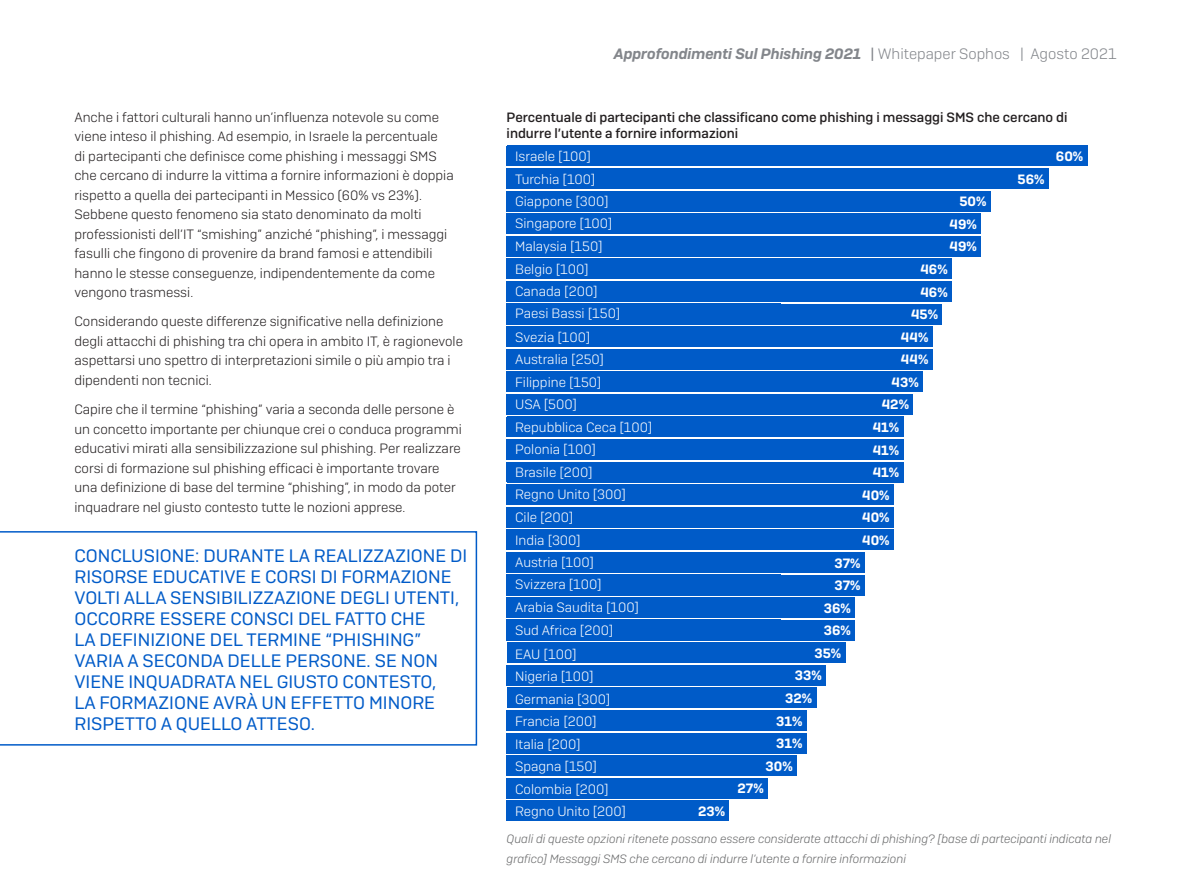
<style>
.page{position:relative;width:1191px;height:893px;background:#fff}
.page>*{position:absolute;margin:0;border:0;box-sizing:border-box;transform-origin:0 0}
.Takeaway{font:18px/21px "Sophos Sans";color:#005bc8}
.t1{font:italic 600 15px "Sophos Sans";color:#83868b}
.body{font:300 13.5px/19.5px "Sophos Sans";color:#231f20}
.body-2{font:300 13.5px "Sophos Sans";color:#fff}
.t2{font:500 13.5px/16.2px "Sophos Sans";color:#231f20}
.Diagram_-_white_numb{font:600 13.5px "Sophos Sans";color:#fff}
.t3{font:italic 300 12px/19.5px "Sophos Sans";color:#696a6b}
.s1{font-weight:400;font-style:normal}
.s2{font-weight:300;font-style:normal}
</style>
<div class="page">
<div style="left:506px;top:801px;width:223px;height:20px;background:#005bc8"></div>
<div style="left:506px;top:778px;width:262px;height:20px;background:#005bc8"></div>
<div style="left:506px;top:756px;width:291px;height:20px;background:#005bc8"></div>
<div style="left:506px;top:733px;width:300px;height:20px;background:#005bc8"></div>
<div style="left:506px;top:710px;width:300px;height:20px;background:#005bc8"></div>
<div style="left:506px;top:688px;width:310px;height:20px;background:#005bc8"></div>
<div style="left:506px;top:665px;width:320px;height:20px;background:#005bc8"></div>
<div style="left:506px;top:643px;width:339px;height:20px;background:#005bc8"></div>
<div style="left:506px;top:620px;width:349px;height:20px;background:#005bc8"></div>
<div style="left:506px;top:598px;width:349px;height:20px;background:#005bc8"></div>
<div style="left:506px;top:575px;width:359px;height:20px;background:#005bc8"></div>
<div style="left:506px;top:552px;width:359px;height:20px;background:#005bc8"></div>
<div style="left:506px;top:530px;width:388px;height:20px;background:#005bc8"></div>
<div style="left:506px;top:507px;width:388px;height:20px;background:#005bc8"></div>
<div style="left:506px;top:485px;width:388px;height:20px;background:#005bc8"></div>
<div style="left:506px;top:462px;width:397px;height:20px;background:#005bc8"></div>
<div style="left:506px;top:439px;width:397px;height:20px;background:#005bc8"></div>
<div style="left:506px;top:417px;width:397px;height:20px;background:#005bc8"></div>
<div style="left:506px;top:394px;width:407px;height:20px;background:#005bc8"></div>
<div style="left:506px;top:372px;width:417px;height:20px;background:#005bc8"></div>
<div style="left:506px;top:349px;width:426px;height:20px;background:#005bc8"></div>
<div style="left:506px;top:327px;width:426px;height:20px;background:#005bc8"></div>
<div style="left:506px;top:304px;width:436px;height:20px;background:#005bc8"></div>
<div style="left:506px;top:281px;width:446px;height:20px;background:#005bc8"></div>
<div style="left:506px;top:259px;width:446px;height:20px;background:#005bc8"></div>
<div style="left:506px;top:236px;width:475px;height:20px;background:#005bc8"></div>
<div style="left:506px;top:214px;width:475px;height:20px;background:#005bc8"></div>
<div style="left:506px;top:191px;width:484px;height:20px;background:#005bc8"></div>
<div style="left:506px;top:169px;width:542px;height:20px;background:#005bc8"></div>
<div style="left:506px;top:146px;width:581px;height:20px;background:#005bc8"></div>
<div style="left:506px;top:597px;width:275px;height:20px;background:#005bc8"></div>
<div style="left:506px;top:529px;width:275px;height:20px;background:#005bc8"></div>
<div style="left:506px;top:619px;width:275px;height:20px;background:#005bc8"></div>
<div style="left:506px;top:213px;width:275px;height:20px;background:#005bc8"></div>
<div style="left:506px;top:574px;width:275px;height:20px;background:#005bc8"></div>
<div style="left:506px;top:303px;width:275px;height:20px;background:#005bc8"></div>
<div style="left:506px;top:484px;width:275px;height:20px;background:#005bc8"></div>
<div style="left:0;top:531px;width:477px;height:215px;border:2px solid #005bc8"></div>
<p class="body" style="left:74px;top:107px;width:381px">Anche i fattori culturali hanno un’influenza notevole su come viene inteso il phishing. Ad esempio, in Israele la percentuale<br>di partecipanti che definisce come phishing i messaggi SMS che cercano di indurre la vittima a fornire informazioni è doppia rispetto a quella dei partecipanti in Messico (60% vs 23%).<br>Sebbene questo fenomeno sia stato denominato da molti professionisti dell’IT “smishing” anziché “phishing”, i messaggi fasulli che fingono di provenire da brand famosi e attendibili hanno le stesse conseguenze, indipendentemente da come vengono trasmessi.</p>
<p class="body" style="left:74px;top:312px;width:390px">Considerando queste differenze significative nella definizione degli attacchi di phishing tra chi opera in ambito IT, è ragionevole aspettarsi uno spettro di interpretazioni simile o più ampio tra i dipendenti non tecnici.</p>
<p class="body" style="left:74px;top:399px;width:389px">Capire che il termine “phishing” varia a seconda delle persone è un concetto importante per chiunque crei o conduca programmi educativi mirati alla sensibilizzazione sul phishing. Per realizzare corsi di formazione sul phishing efficaci è importante trovare una definizione di base del termine “phishing”, in modo da poter inquadrare nel giusto contesto tutte le nozioni apprese.</p>
<p class="Takeaway" style="left:74px;top:545px;width:394px">CONCLUSIONE: DURANTE LA REALIZZAZIONE DI RISORSE EDUCATIVE E CORSI DI FORMAZIONE VOLTI ALLA SENSIBILIZZAZIONE DEGLI UTENTI, OCCORRE ESSERE CONSCI DEL FATTO CHE<br>LA DEFINIZIONE DEL TERMINE “PHISHING” VARIA A SECONDA DELLE PERSONE. SE NON VIENE INQUADRATA NEL GIUSTO CONTESTO,<br>LA FORMAZIONE AVRÀ UN EFFETTO MINORE RISPETTO A QUELLO ATTESO.</p>
<p class="t1" style="left:613px;top:44px;width:504px">Approfondimenti Sul Phishing 2021 <span class="s1">|</span> <span class="s2">Whitepaper Sophos | Agosto 2021</span></p>
<h3 class="t2" style="left:506px;top:109px;width:562px">Percentuale di partecipanti che classificano come phishing i messaggi SMS che cercano di indurre l’utente a fornire informazioni</h3>
<p class="body-2" style="left:515px;top:148px;width:78px">Israele [100]</p>
<p class="Diagram_-_white_numb" style="left:1056px;top:148px;width:29px">60%</p>
<p class="body-2" style="left:515px;top:171px;width:82px">Turchia [100]</p>
<p class="Diagram_-_white_numb" style="left:1017px;top:170px;width:28px">56%</p>
<p class="body-2" style="left:515px;top:193px;width:95px">Giappone [300]</p>
<p class="Diagram_-_white_numb" style="left:959px;top:193px;width:29px">50%</p>
<p class="body-2" style="left:515px;top:216px;width:99px">Singapore [100]</p>
<p class="Diagram_-_white_numb" style="left:949px;top:216px;width:29px">49%</p>
<p class="body-2" style="left:515px;top:238px;width:89px">Malaysia [150]</p>
<p class="Diagram_-_white_numb" style="left:949px;top:238px;width:29px">49%</p>
<p class="body-2" style="left:515px;top:261px;width:75px">Belgio [100]</p>
<p class="Diagram_-_white_numb" style="left:920px;top:261px;width:29px">46%</p>
<p class="body-2" style="left:515px;top:283px;width:84px">Canada [200]</p>
<p class="Diagram_-_white_numb" style="left:920px;top:283px;width:29px">46%</p>
<p class="body-2" style="left:515px;top:306px;width:107px">Paesi Bassi [150]</p>
<p class="Diagram_-_white_numb" style="left:911px;top:306px;width:29px">45%</p>
<p class="body-2" style="left:515px;top:329px;width:77px">Svezia [100]</p>
<p class="Diagram_-_white_numb" style="left:901px;top:329px;width:29px">44%</p>
<p class="body-2" style="left:515px;top:352px;width:91px">Australia [250]</p>
<p class="Diagram_-_white_numb" style="left:901px;top:351px;width:29px">44%</p>
<p class="body-2" style="left:515px;top:374px;width:88px">Filippine [150]</p>
<p class="Diagram_-_white_numb" style="left:891px;top:374px;width:29px">43%</p>
<p class="body-2" style="left:515px;top:396px;width:63px">USA [500]</p>
<p class="Diagram_-_white_numb" style="left:881px;top:396px;width:29px">42%</p>
<p class="body-2" style="left:515px;top:419px;width:139px">Repubblica Ceca [100]</p>
<p class="Diagram_-_white_numb" style="left:872px;top:419px;width:28px">41%</p>
<p class="body-2" style="left:515px;top:442px;width:83px">Polonia [100]</p>
<p class="Diagram_-_white_numb" style="left:872px;top:441px;width:28px">41%</p>
<p class="body-2" style="left:515px;top:464px;width:79px">Brasile [200]</p>
<p class="Diagram_-_white_numb" style="left:872px;top:464px;width:28px">41%</p>
<p class="body-2" style="left:515px;top:486px;width:112px">Regno Unito [300]</p>
<p class="Diagram_-_white_numb" style="left:862px;top:487px;width:29px">40%</p>
<p class="body-2" style="left:515px;top:509px;width:60px">Cile [200]</p>
<p class="Diagram_-_white_numb" style="left:862px;top:509px;width:29px">40%</p>
<p class="body-2" style="left:515px;top:532px;width:67px">India [300]</p>
<p class="Diagram_-_white_numb" style="left:862px;top:532px;width:29px">40%</p>
<p class="body-2" style="left:515px;top:554px;width:80px">Austria [100]</p>
<p class="Diagram_-_white_numb" style="left:834px;top:554px;width:28px">37%</p>
<p class="body-2" style="left:515px;top:577px;width:88px">Svizzera [100]</p>
<p class="Diagram_-_white_numb" style="left:834px;top:577px;width:28px">37%</p>
<p class="body-2" style="left:515px;top:599px;width:125px">Arabia Saudita [100]</p>
<p class="Diagram_-_white_numb" style="left:824px;top:600px;width:29px">36%</p>
<p class="body-2" style="left:515px;top:622px;width:100px">Sud Africa [200]</p>
<p class="Diagram_-_white_numb" style="left:824px;top:622px;width:29px">36%</p>
<p class="body-2" style="left:515px;top:646px;width:63px">EAU [100]</p>
<p class="Diagram_-_white_numb" style="left:814px;top:645px;width:28px">35%</p>
<p class="body-2" style="left:515px;top:668px;width:80px">Nigeria [100]</p>
<p class="Diagram_-_white_numb" style="left:795px;top:667px;width:28px">33%</p>
<p class="body-2" style="left:515px;top:691px;width:97px">Germania [300]</p>
<p class="Diagram_-_white_numb" style="left:785px;top:690px;width:28px">32%</p>
<p class="body-2" style="left:515px;top:713px;width:83px">Francia [200]</p>
<p class="Diagram_-_white_numb" style="left:776px;top:712px;width:28px">31%</p>
<p class="body-2" style="left:515px;top:736px;width:67px">Italia [200]</p>
<p class="Diagram_-_white_numb" style="left:776px;top:735px;width:28px">31%</p>
<p class="body-2" style="left:515px;top:758px;width:83px">Spagna [150]</p>
<p class="Diagram_-_white_numb" style="left:765px;top:758px;width:29px">30%</p>
<p class="body-2" style="left:515px;top:781px;width:95px">Colombia [200]</p>
<p class="Diagram_-_white_numb" style="left:737px;top:780px;width:28px">27%</p>
<p class="body-2" style="left:515px;top:803px;width:113px">Regno Unito [200]</p>
<p class="Diagram_-_white_numb" style="left:698px;top:803px;width:28px">23%</p>
<p class="t3" style="left:506px;top:829px;width:606px">Quali di queste opzioni ritenete possano essere considerate attacchi di phishing? [base di partecipanti indicata nel grafico] Messaggi SMS che cercano di indurre l’utente a fornire informazioni</p>
</div>
